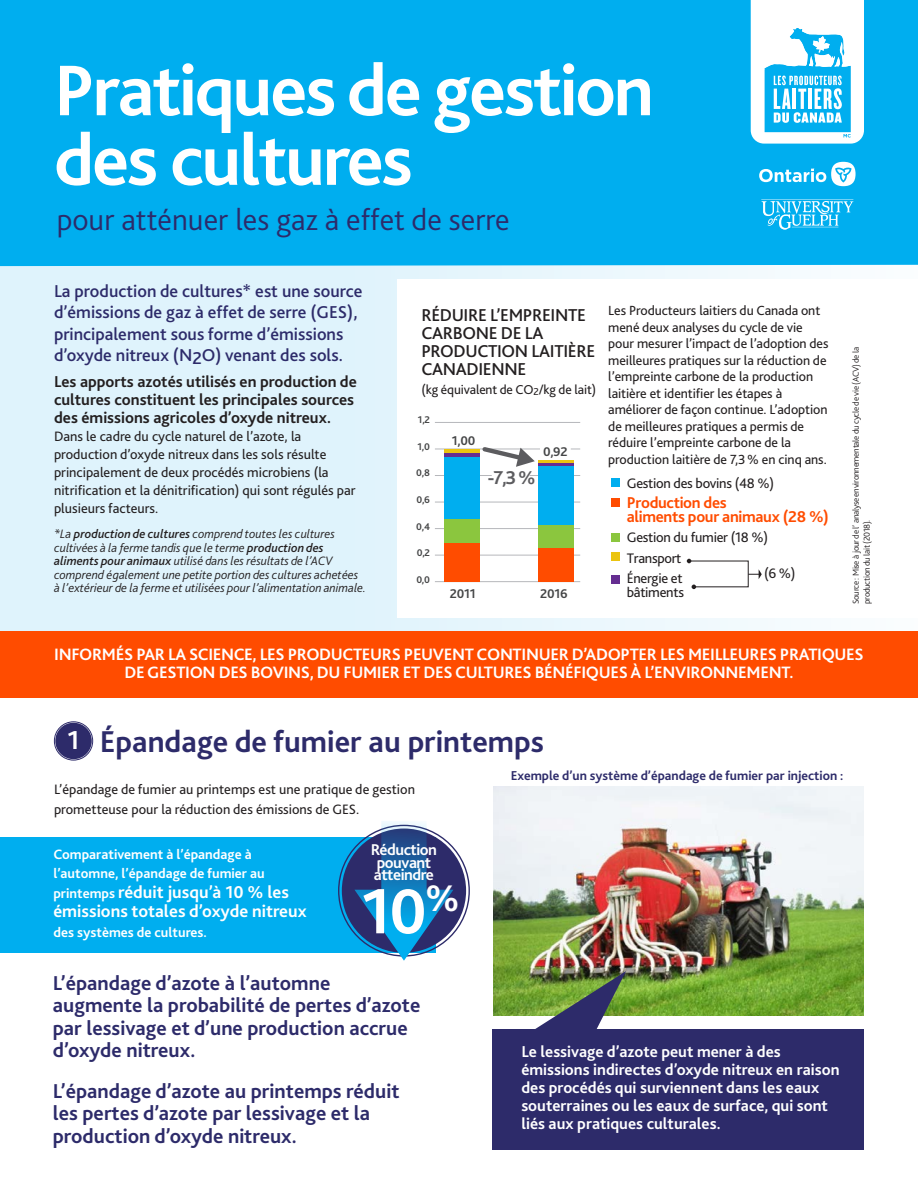
<style>
.page{position:relative;width:918px;height:1188px;background:#fff}
.page>*{position:absolute;margin:0;border:0;box-sizing:border-box;transform-origin:0 0}
.t1{font:700 75px/69.6px "Bliss 2";letter-spacing:-.03em;color:#fff}
.texte{font:700 66.6px "Bliss 2";color:#fff}
.titre_2_tom{font:700 31.5px "Bliss 2";color:#2d2b6a}
.t2{font:300 31.35px "Bliss 2";color:#2d2b6a}
.texte-2{font:700 27px "Bliss 2";color:#fff}
.texte-3{font:700 21px/22.5px "Bliss 2";color:#2d2b6a}
.t3{font:700 19.5px "Bliss 2";color:#5c5c5f}
.texte-4{font:500 18px/21.6px "Bliss 2";color:#2d2b6a}
.texte-5{font:700 18px/19.5px "Bliss 2";color:#fff}
.texte-6{font:500 18px/18px "Bliss 2";letter-spacing:-.02em;color:#231f20}
.texte-7{font:700 17.25px/18px "Bliss 2";letter-spacing:-.02em;color:#fff;text-align:center}
.texte-8{font:700 16.5px/18px "Bliss 2";color:#fff}
.texte-9{font:700 16.5px/18px "Bliss 2";color:#231f20}
.t4{font:700 16.5px/13.6px "Bliss 2";letter-spacing:-.02em;color:#ff4c00}
.titre_2{font:700 16.35px/12.8px "Bliss 2";letter-spacing:-.03em;color:#fff}
.t5{font:14.4px/20.5px "Bliss 2";letter-spacing:-.02em;color:#231f20}
.texte-10{font:14.25px/18px "Bliss 2";color:#231f20}
.texte-11{font:700 14.25px/19.5px "Bliss 2";color:#fff}
.texte-12{font:13.8px/16.5px "Bliss 2";letter-spacing:-.005em;color:#231f20}
.note_top_photos{font:700 13.5px "Bliss 2";color:#2d2b6a}
.texte-13{font:13.5px "Bliss 2";letter-spacing:-.01em;color:#231f20}
.t6{font:700 13.35px "Bliss 2";letter-spacing:-.02em;color:#454647}
.texte-14{font:italic 300 12.75px/13.5px "Bliss 2";color:#231f20}
.t7{font:700 10.2px "Bliss 2";color:#454647}
.t8{font:300 9px/10.8px "Bliss 2";letter-spacing:-.03em;color:#231f20}
.s1{font-weight:500}
.s2{font-size:10.5px}
.s3{font-size:14.25px}
</style>
<div class="page">
<div style="left:0;top:257px;width:918px;height:382px;background:#dff3fc"></div>
<div style="left:0;top:837px;width:436px;height:116px;background:#00aeef"></div>
<div style="left:493px;top:1029px;width:371px;height:121px;background:#2d2b6a"></div>
<div style="left:0;top:0;width:918px;height:266px;background:#00aeef"></div>
<img style="left:493px;top:787px;width:371px;height:229px">
<div style="left:55px;top:723px;width:37px;height:36px;background:#2d2b6a;border-radius:50%"></div>
<div style="left:54px;top:721px;width:39px;height:39px;border:1px solid #2d2b6a;border-radius:50%"></div>
<div style="left:342px;top:829px;width:124px;height:124px;background:#2d2b6a;border-radius:50%"></div>
<svg style="left:354px;top:821px;width:99px;height:140px"></svg>
<img style="left:501px;top:971px;width:125px;height:58px">
<div style="left:397px;top:279px;width:521px;height:339px;background:#fff"></div>
<div style="left:611px;top:498px;width:9px;height:8px;background:#ff4c00"></div>
<div style="left:611px;top:478px;width:9px;height:9px;background:#00aeef"></div>
<div style="left:611px;top:553px;width:9px;height:8px;background:#ebc410"></div>
<div style="left:611px;top:533px;width:9px;height:9px;background:#8bc63e"></div>
<div style="left:611px;top:575px;width:9px;height:9px;background:#652d91"></div>
<svg style="left:687px;top:559px;width:75px;height:30px"></svg>
<hr style="left:761px;top:200px;width:93px;height:1px;background:#fff">
<svg style="left:761px;top:201px;width:93px;height:29px;background:#3ec1f2"></svg>
<svg style="left:759px;top:162px;width:97px;height:24px"></svg>
<div style="left:0;top:631px;width:918px;height:66px;background:#ff4c00"></div>
<svg style="left:751px;top:0;width:113px;height:144px"></svg>
<hr style="left:435px;top:422px;width:145px;height:1px;background:#b6b7bb">
<hr style="left:435px;top:449px;width:105px;height:1px;background:#b6b7bb">
<hr style="left:530px;top:475px;width:50px;height:1px;background:#b6b7bb">
<hr style="left:435px;top:475px;width:57px;height:1px;background:#b6b7bb">
<hr style="left:435px;top:502px;width:145px;height:1px;background:#b6b7bb">
<hr style="left:435px;top:528px;width:145px;height:1px;background:#b6b7bb">
<hr style="left:435px;top:555px;width:145px;height:1px;background:#b6b7bb">
<hr style="left:435px;top:581px;width:145px;height:1px;background:#b6b7bb">
<hr style="left:445px;top:450px;width:35px;height:3px;background:#ebc410">
<hr style="left:445px;top:453px;width:35px;height:4px;background:#652d91">
<div style="left:445px;top:457px;width:35px;height:62px;background:#00aeef"></div>
<div style="left:445px;top:519px;width:35px;height:25px;background:#8bc63e"></div>
<div style="left:445px;top:544px;width:35px;height:38px;background:#ff4c00"></div>
<hr style="left:538px;top:460px;width:36px;height:3px;background:#ebc410">
<hr style="left:538px;top:463px;width:36px;height:4px;background:#652d91">
<div style="left:538px;top:466px;width:36px;height:59px;background:#00aeef"></div>
<div style="left:538px;top:547px;width:36px;height:35px;background:#ff4c00"></div>
<div style="left:538px;top:525px;width:36px;height:22px;background:#8bc63e"></div>
<svg style="left:479px;top:447px;width:56px;height:20px"></svg>
<p class="t1" style="left:54px;top:54px;width:601px">Pratiques de gestion des cultures</p>
<p class="t2" style="left:57px;top:200px;width:454px">pour atténuer les gaz à effet de serre</p>
<p class="texte-4" style="left:54px;top:279px;width:310px">La production de cultures* est une source d’émissions de gaz à effet de serre (GES), principalement sous forme d’émissions d’oxyde nitreux (N2O) venant des sols.</p>
<p class="texte-9" style="left:54px;top:372px;width:305px">Les apports azotés utilisés en production de cultures constituent les principales sources des émissions agricoles d’oxyde nitreux.</p>
<p class="texte-10" style="left:54px;top:427px;width:303px">Dans le cadre du cycle naturel de l’azote, la production d’oxyde nitreux dans les sols résulte principalement de deux procédés microbiens (la nitrification et la dénitrification) qui sont régulés par plusieurs facteurs.</p>
<p class="texte-14" style="left:54px;top:527px;width:313px">*La <span class="s1">production de cultures</span> comprend toutes les cultures cultivées à la ferme tandis que le terme <span class="s1">production des aliments pour animaux</span> utilisé dans les résultats de l’ACV comprend également une petite portion des cultures achetées à l’extérieur de la ferme et utilisées pour l’alimentation animale.</p>
<p class="texte-6" style="left:421px;top:305px;width:175px">RÉDUIRE L’EMPREINTE<br>CARBONE DE LA<br>PRODUCTION LAITIÈRE<br>CANADIENNE</p>
<p class="texte-13" style="left:421px;top:381px;width:176px">(kg équivalent de CO<span class="s2">2</span>/kg de lait)</p>
<p class="t7" style="left:418px;top:413px;width:14px">1,2</p>
<p class="t7" style="left:418px;top:440px;width:14px">1,0</p>
<p class="t7" style="left:416px;top:467px;width:15px">0,8</p>
<p class="t7" style="left:416px;top:493px;width:15px">0,6</p>
<p class="t7" style="left:416px;top:520px;width:15px">0,4</p>
<p class="t7" style="left:417px;top:547px;width:15px">0,2</p>
<p class="t7" style="left:416px;top:573px;width:15px">0,0</p>
<p class="t6" style="left:452px;top:432px;width:25px">1,00</p>
<p class="t6" style="left:543px;top:443px;width:26px">0,92</p>
<p class="t3" style="left:488px;top:465px;width:50px">-7,3 %</p>
<p class="t3" style="left:507px;top:469px;width:50px">-7,3 %</p>
<p class="t6" style="left:450px;top:585px;width:27px">2011</p>
<p class="t6" style="left:540px;top:585px;width:29px">2016</p>
<p class="texte-12" style="left:608px;top:302px;width:222px">Les Producteurs laitiers du Canada ont mené deux analyses du cycle de vie pour mesurer l’impact de l’adoption des meilleures pratiques sur la réduction de l’empreinte carbone de la production laitière et identifier les étapes à améliorer de façon continue. L’adoption de meilleures pratiques a permis de réduire l’empreinte carbone de la production laitière de 7,3% en cinq ans.</p>
<p class="t5" style="left:607px;top:469px;width:149px">Gestion des bovins (48 %)</p>
<p class="t4" style="left:607px;top:492px;width:204px">Production des<br>aliments pour animaux (28 %)</p>
<p class="t5" style="left:607px;top:523px;width:143px">Gestion du fumier (18 %)<br>Transport<br>Énergie et</p>
<p class="t5" style="left:607px;top:578px;width:59px">bâtiments</p>
<p class="t5" style="left:627px;top:472px;width:149px">Gestion des bovins (48 %)</p>
<p class="t4" style="left:627px;top:495px;width:204px">Production des<br>aliments pour animaux (28 %)</p>
<p class="t5" style="left:627px;top:527px;width:143px">Gestion du fumier (18 %)<br>Transport<br>Énergie et</p>
<p class="t5" style="left:627px;top:582px;width:59px">bâtiments</p>
<p class="t5" style="left:744px;top:559px;width:33px">(6 %)</p>
<p class="t5" style="left:764px;top:563px;width:33px">(6 %)</p>
<p class="t8" style="left:850px;top:604px;width:259px;rotate:-90deg">Source : Mise à jour de l’ analyse environnementale du cycle de vie (ACV) de la production du lait (2018).</p>
<p class="texte-7" style="left:54px;top:645px;width:811px">INFORMÉS PAR LA SCIENCE, LES PRODUCTEURS PEUVENT CONTINUER D’ADOPTER LES MEILLEURES PRATIQUES<br>DE GESTION DES BOVINS, DU FUMIER ET DES CULTURES BÉNÉFIQUES À L’ENVIRONNEMENT.</p>
<p class="texte-2" style="left:68px;top:723px;width:14px">1</p>
<p class="titre_2_tom" style="left:100px;top:722px;width:446px">Épandage de fumier au printemps</p>
<p class="texte-10" style="left:54px;top:779px;width:363px;line-height:19.5px">L’épandage de fumier au printemps est une pratique de gestion prometteuse pour la réduction des émissions de GES.</p>
<p class="texte-11" style="left:53px;top:844px;width:213px">Comparativement à l’épandage à l’automne, l’épandage de fumier au</p>
<p class="texte-5" style="left:53px;top:882px;width:255px"><span class="s3">printemps</span> réduit jusqu’à 10 % les émissions totales d’oxyde nitreux</p>
<p class="texte-11" style="left:53px;top:922px;width:155px">des systèmes de cultures.</p>
<p class="titre_2" style="left:371px;top:843px;width:68px">Réduction pouvant atteindre</p>
<p class="texte" style="left:361px;top:870px;width:100px">10<sup>%</sup></p>
<p class="texte-3" style="left:53px;top:971px;width:369px">L’épandage d’azote à l’automne augmente la probabilité de pertes d’azote par lessivage et d’une production accrue d’oxyde nitreux.</p>
<p class="texte-3" style="left:53px;top:1079px;width:348px">L’épandage d’azote au printemps réduit les pertes d’azote par lessivage et la production d’oxyde nitreux.</p>
<p class="note_top_photos" style="left:511px;top:767px;width:334px">Exemple d’un système d’épandage de fumier par injection :</p>
<p class="texte-8" style="left:521px;top:1042px;width:320px">Le lessivage d’azote peut mener à des émissions indirectes d’oxyde nitreux en raison des procédés qui surviennent dans les eaux souterraines ou les eaux de surface, qui sont liés aux pratiques culturales.</p>
</div>
